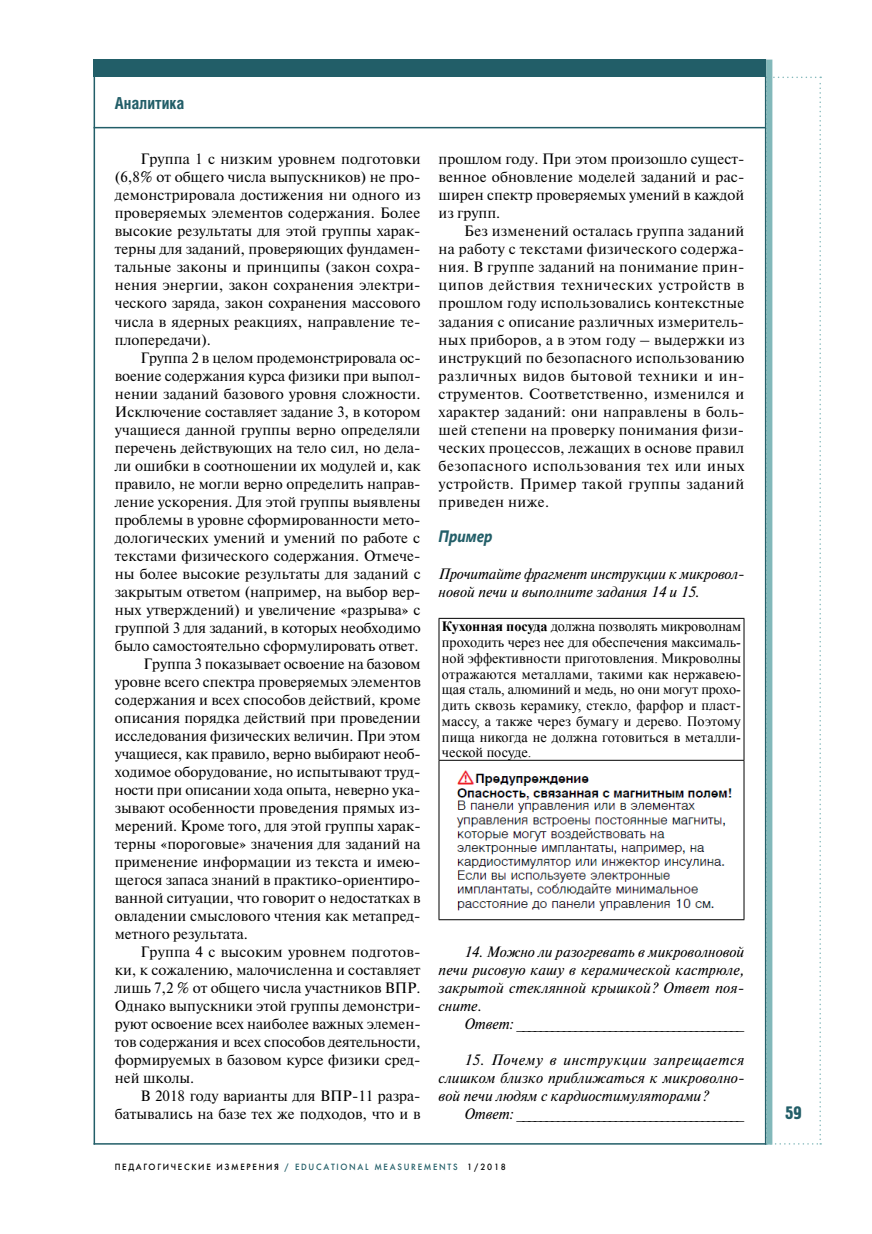
<style>
.page{position:relative;width:872px;height:1234px;background:#fff}
.page>*{position:absolute;margin:0;border:0;box-sizing:border-box;transform-origin:0 0}
.t1{font:18px "Hermes C";color:#225e68}
.t2{font:700 16.5px "Helios Cond C";color:#225e68}
.t3{font:italic 700 16.5px "Segoe UI";color:#225e68;scale:.85 1}
.t4{font:15px/18px "Newton";color:#000;text-align:justify}
.t5{font:italic 15px/18px "Newton";color:#000;text-align:justify}
.t6{font:14.25px/15.8px "Times New Roman";letter-spacing:.01em;color:#000;text-align:justify}
.t7{font:9px "Futuris C";letter-spacing:.2em;color:#000;scale:.95 1}
.s1{font-weight:700}
.s2{font-style:italic}
.s3{color:#225e68}
</style>
<div class="page">
<svg style="left:772px;top:77px;width:49px;height:1067px"></svg>
<hr style="left:94px;top:1142px;width:672px;height:2px;background:#225e68">
<hr style="left:94px;top:127px;width:671px;height:1px;background:#225e68">
<hr style="left:94px;top:60px;width:1px;height:1084px;background:#225e68">
<hr style="left:765px;top:60px;width:1px;height:1084px;background:#225e68">
<div style="left:766px;top:60px;width:6px;height:1084px;background:#82b8ba"></div>
<div style="left:94px;top:60px;width:671px;height:17px;background:#225e68"></div>
<hr style="left:438px;top:618px;width:306px;height:1px;background:#000">
<hr style="left:438px;top:759px;width:306px;height:1px;background:#000">
<hr style="left:438px;top:919px;width:306px;height:1px;background:#000">
<hr style="left:438px;top:618px;width:1px;height:141px;background:#000">
<hr style="left:438px;top:760px;width:1px;height:159px;background:#000">
<hr style="left:743px;top:618px;width:1px;height:141px;background:#000">
<hr style="left:743px;top:760px;width:1px;height:159px;background:#000">
<img style="left:456px;top:770px;width:276px;height:142px">
<p class="t2" style="left:115px;top:93px;width:71px">Аналитика</p>
<p class="t4" style="left:115px;top:150px;width:307px;text-indent:26px">Группа 1 с низким уровнем подготовки (6,8% от общего числа выпускников) не про&shy;демонстрировала достижения ни одного из проверяемых элементов содержания. Более высокие результаты для этой группы харак&shy;терны для заданий, проверяющих фундамен&shy;тальные законы и принципы (закон сохра&shy;нения энергии, закон сохранения электри&shy;ческого заряда, закон сохранения массового числа в ядерных реакциях, направление те&shy;плопередачи).</p>
<p class="t4" style="left:140px;top:348px;width:282px">Группа 2 в целом продемонстрировала ос-</p>
<p class="t4" style="left:115px;top:366px;width:307px">воение содержания курса физики при выпол-</p>
<p class="t4" style="left:115px;top:384px;width:307px">нении заданий базового уровня сложности.</p>
<p class="t4" style="left:115px;top:402px;width:307px">Исключение составляет задание 3, в котором</p>
<p class="t4" style="left:115px;top:420px;width:307px">учащиеся данной группы верно определяли</p>
<p class="t4" style="left:115px;top:438px;width:307px">перечень действующих на тело сил, но дела-</p>
<p class="t4" style="left:115px;top:456px;width:307px">ли ошибки в соотношении их модулей и, как</p>
<p class="t4" style="left:115px;top:474px;width:307px">правило, не могли верно определить направ-</p>
<p class="t4" style="left:115px;top:492px;width:307px">ление ускорения. Для этой группы выявлены</p>
<p class="t4" style="left:115px;top:510px;width:307px">проблемы в уровне сформированности мето-</p>
<p class="t4" style="left:115px;top:528px;width:307px">дологических умений и умений по работе с</p>
<p class="t4" style="left:115px;top:546px;width:307px">текстами физического содержания. Отмече-</p>
<p class="t4" style="left:115px;top:564px;width:307px">ны более высокие результаты для заданий с</p>
<p class="t4" style="left:115px;top:582px;width:307px">закрытым ответом (например, на выбор вер-</p>
<p class="t4" style="left:115px;top:600px;width:307px">ных утверждений) и увеличение «разрыва» с</p>
<p class="t4" style="left:115px;top:618px;width:307px">группой 3 для заданий, в которых необходимо</p>
<p class="t4" style="left:115px;top:636px;width:305px">было самостоятельно сформулировать ответ.</p>
<p class="t4" style="left:144px;top:654px;width:279px">Группа 3 показывает освоение на базовом</p>
<p class="t4" style="left:115px;top:672px;width:307px">уровне всего спектра проверяемых элементов</p>
<p class="t4" style="left:115px;top:690px;width:307px">содержания и всех способов действий, кроме</p>
<p class="t4" style="left:115px;top:708px;width:307px">описания порядка действий при проведении</p>
<p class="t4" style="left:115px;top:726px;width:307px">исследования физических величин. При этом</p>
<p class="t4" style="left:115px;top:744px;width:307px">учащиеся, как правило, верно выбирают необ-</p>
<p class="t4" style="left:115px;top:762px;width:307px">ходимое оборудование, но испытывают труд-</p>
<p class="t4" style="left:115px;top:780px;width:307px">ности при описании хода опыта, неверно ука-</p>
<p class="t4" style="left:115px;top:798px;width:307px">зывают особенности проведения прямых из-</p>
<p class="t4" style="left:115px;top:816px;width:307px">мерений. Кроме того, для этой группы харак-</p>
<p class="t4" style="left:115px;top:834px;width:307px">терны «пороговые» значения для заданий на</p>
<p class="t4" style="left:115px;top:852px;width:307px">применение информации из текста и имею-</p>
<p class="t4" style="left:115px;top:870px;width:307px">щегося запаса знаний в практико-ориентиро-</p>
<p class="t4" style="left:115px;top:888px;width:307px">ванной ситуации, что говорит о недостатках в</p>
<p class="t4" style="left:115px;top:906px;width:307px">овладении смыслового чтения как метапред-</p>
<p class="t4" style="left:115px;top:924px;width:134px">метного результата.</p>
<p class="t4" style="left:140px;top:942px;width:282px">Группа 4 с высоким уровнем подготов-</p>
<p class="t4" style="left:115px;top:960px;width:307px">ки, к сожалению, малочисленна и составляет</p>
<p class="t4" style="left:115px;top:978px;width:307px">лишь 7,2 % от общего числа участников ВПР.</p>
<p class="t4" style="left:115px;top:996px;width:307px">Однако выпускники этой группы демонстри-</p>
<p class="t4" style="left:115px;top:1014px;width:307px">руют освоение всех наиболее важных элемен-</p>
<p class="t4" style="left:115px;top:1032px;width:307px">тов содержания и всех способов деятельности,</p>
<p class="t4" style="left:115px;top:1050px;width:307px">формируемых в базовом курсе физики сред-</p>
<p class="t4" style="left:115px;top:1068px;width:81px">ней школы.</p>
<p class="t4" style="left:140px;top:1086px;width:282px">В 2018 году варианты для ВПР-11 разра-</p>
<p class="t4" style="left:115px;top:1104px;width:307px">батывались на базе тех же подходов, что и в</p>
<p class="t4" style="left:438px;top:150px;width:307px">прошлом году. При этом произошло сущест&shy;венное обновление моделей заданий и рас&shy;ширен спектр проверяемых умений в каждой из групп.</p>
<p class="t4" style="left:438px;top:222px;width:307px;text-indent:26px">Без изменений осталась группа заданий на работу с текстами физического содержа&shy;ния. В группе заданий на понимание прин&shy;ципов действия технических устройств в прошлом году использовались контекстные задания с описание различных измеритель&shy;ных приборов, а в этом году – выдержки из инструкций по безопасного использованию различных видов бытовой техники и ин&shy;струментов. Соответственно, изменился и характер заданий: они направлены в боль&shy;шей степени на проверку понимания физи&shy;ческих процессов, лежащих в основе правил безопасного использования тех или иных устройств. Пример такой группы заданий приведен ниже.</p>
<p class="t3" style="left:438px;top:524px;width:65px">Пример</p>
<p class="t5" style="left:438px;top:564px;width:307px">Прочитайте фрагмент инструкции к микровол&shy;новой печи и выполните задания 14 и 15.</p>
<p class="t6" style="left:442px;top:618px;width:301px"><span class="s1">Кухонная посуда</span> должна позволять микроволнам проходить через нее для обеспечения максималь&shy;ной эффективности приготовления. Микроволны отражаются металлами, такими как нержавею&shy;щая сталь, алюминий и медь, но они могут прохо&shy;дить сквозь керамику, стекло, фарфор и пласт&shy;массу, а также через бумагу и дерево. Поэтому пища никогда не должна готовиться в металли&shy;ческой посуде.</p>
<p class="t5" style="left:438px;top:942px;width:307px;text-indent:26px">14. Можно ли разогревать в микроволновой печи рисовую кашу в керамической кастрюле, закрытой стеклянной крышкой? Ответ поя&shy;сните.</p>
<p class="t4" style="left:464px;top:1014px;width:281px"><span class="s2">Ответ:</span> _______________________________________</p>
<p class="t5" style="left:438px;top:1050px;width:307px;text-indent:26px">15. Почему в инструкции запрещается слишком близко приближаться к микроволно&shy;вой печи людям с кардиостимуляторами?</p>
<p class="t4" style="left:464px;top:1104px;width:281px"><span class="s2">Ответ:</span> _______________________________________</p>
<p class="t7" style="left:115px;top:1161px;width:413px">ПЕДАГОГИЧЕСКИЕ ИЗМЕРЕНИЯ <span class="s3">/ EDUCATIONAL ME ASURE ME NTS</span> 1/2018</p>
<p class="t1" style="left:785px;top:1102px;width:18px">59</p>
</div>
